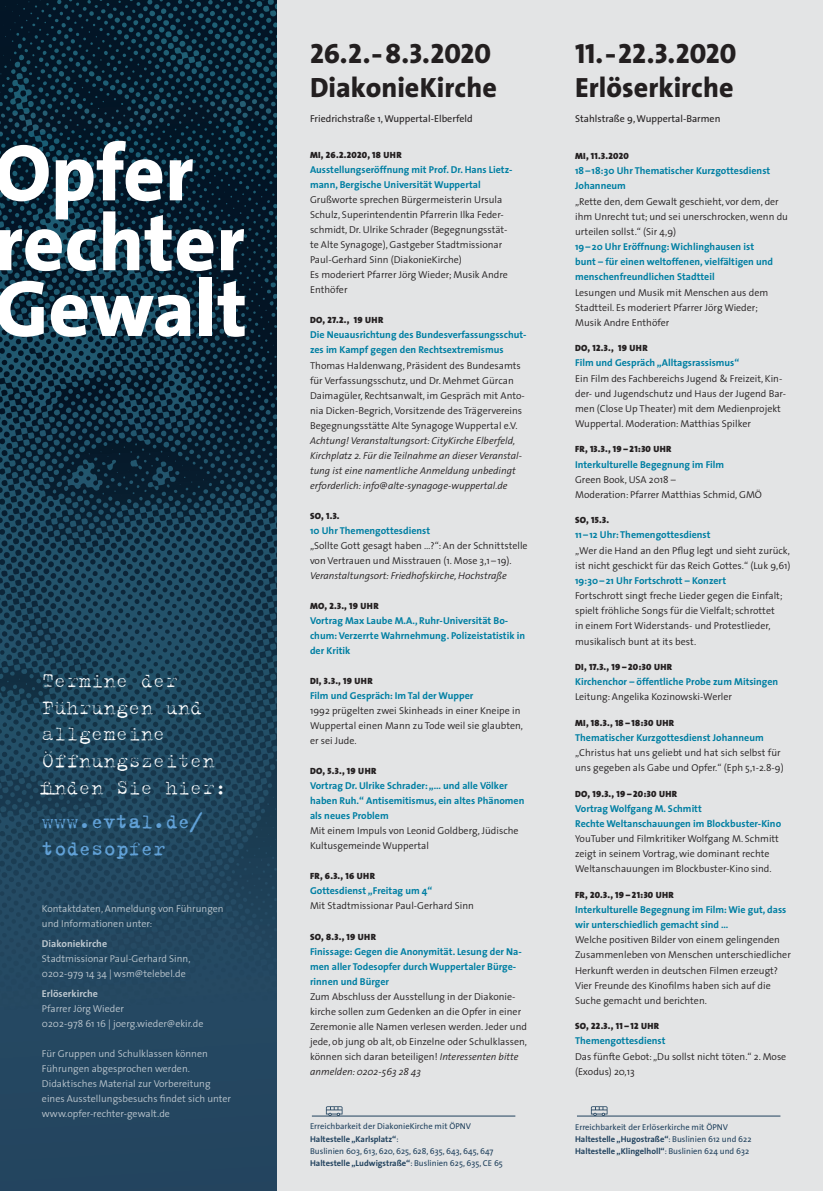
<style>
.page{position:relative;width:823px;height:1191px;background:#fff}
.page>*{position:absolute;margin:0;border:0;box-sizing:border-box;transform-origin:0 0}
.t1{font:800 80.6px/67.8px "The Sans";color:#fff}
.t2{font:28px "The Sans Extra Bold Caps";letter-spacing:-.005em;color:#231f20}
.t3{font:800 28px "The Sans";color:#231f20}
.t4{font:300 22.4px/26.9px "Trixie";color:#fff}
.t5{font:22.4px/26.9px "Trixie";color:#61a1d7}
.t6{font:300 10px/15.2px "The Sans";color:#231f20}
.t7{font:700 10px/15px "The Sans";color:#007fa3}
.t8{font:300 10px/15px "The Sans";color:#fff}
.t9{font:italic 300 10px/15px "The Sans";color:#231f20}
.t10{font:10px "The Sans";color:#231f20}
.t11{font:700 10px "The Sans";color:#fff}
.t12{font:9px "The Sans Black Caps";letter-spacing:.03em;color:#231f20}
.t13{font:8.5px/12px "The Sans";color:#21425e}
.s1{font-style:italic}
.s2{font-weight:700}
</style>
<div class="page">
<div style="left:0;top:0;width:822px;height:1191px;background:#e3e4e5"></div>
<img style="left:0;top:0;width:276px;height:1191px">
<img style="left:325px;top:1106px;width:18px;height:9px">
<img style="left:590px;top:1106px;width:17px;height:9px">
<hr style="left:312px;top:1115px;width:203px;height:1px;background:#21425e">
<hr style="left:576px;top:1115px;width:204px;height:1px;background:#21425e">
<h1 class="t1" style="left:-6px;top:137px;width:254px">Opfer rechter<br>Gewalt</h1>
<h3 class="t4" style="left:42px;top:667px;width:186px">Termine der<br>Führungen und allgemeine<br>Öffnungszeiten finden Sie hier:</h3>
<h3 class="t5" style="left:42px;top:807px;width:162px">www.evtal.de/ todesopfer</h3>
<p class="t8" style="left:42px;top:900px;width:183px">Kontaktdaten, Anmeldung von Führungen und Informationen unter:</p>
<p class="t11" style="left:42px;top:935px;width:67px">Diakoniekirche</p>
<p class="t8" style="left:42px;top:950px;width:150px">Stadtmissionar Paul-Gerhard Sinn,<br>0202-979 14 34 | wsm@telebel.de</p>
<p class="t11" style="left:42px;top:985px;width:58px">Erlöserkirche</p>
<p class="t8" style="left:42px;top:1000px;width:163px">Pfarrer Jörg Wieder<br>0202-978 61 16 | joerg.wieder@ekir.de</p>
<p class="t8" style="left:42px;top:1045px;width:191px">Für Gruppen und Schulklassen können Führungen abgesprochen werden.<br>Didaktisches Material zur Vorbereitung eines Ausstellungsbesuchs findet sich unter www.opfer-rechter-gewalt.de</p>
<h2 class="t2" style="left:310px;top:30px;width:182px">26.2.-8.3.2020</h2>
<h2 class="t3" style="left:310px;top:64px;width:188px">DiakonieKirche</h2>
<p class="t10" style="left:310px;top:110px;width:164px">Friedrichstraße 1, Wuppertal-Elberfeld</p>
<p class="t12" style="left:310px;top:147px;width:93px">MI, 26.2.2020, 18 UHR</p>
<p class="t7" style="left:310px;top:162px;width:204px">Ausstellungseröffnung mit Prof. Dr. Hans Lietz&shy;mann, Bergische Universität Wuppertal</p>
<p class="t6" style="left:310px;top:192px;width:199px">Grußworte sprechen Bürgermeisterin Ursula Schulz, Superintendentin Pfarrerin Ilka Feder&shy;schmidt, Dr. Ulrike Schrader (Begegnungsstät&shy;te Alte Synagoge), Gastgeber Stadtmissionar Paul-Gerhard Sinn (DiakonieKirche)<br>Es moderiert Pfarrer Jörg Wieder; Musik Andre Enthöfer</p>
<p class="t12" style="left:310px;top:313px;width:75px">DO, 27.2., 19 UHR</p>
<p class="t7" style="left:310px;top:327px;width:218px">Die Neuausrichtung des Bundesverfassungsschut&shy;zes im Kampf gegen den Rechtsextremismus</p>
<p class="t6" style="left:310px;top:357px;width:216px">Thomas Haldenwang, Präsident des Bundesamts für Verfassungsschutz, und Dr. Mehmet Gürcan Daimagüler, Rechtsanwalt, im Gespräch mit Anto&shy;nia Dicken-Begrich, Vorsitzende des Trägervereins Begegnungsstätte Alte Synagoge Wuppertal e.V.</p>
<p class="t9" style="left:310px;top:432px;width:213px">Achtung! Veranstaltungsort: CityKirche Elberfeld, Kirchplatz 2. Für die Teilnahme an dieser Veranstal&shy;tung ist eine namentliche Anmeldung unbedingt erforderlich: info@alte-synagoge-wuppertal.de</p>
<p class="t12" style="left:310px;top:508px;width:31px">SO, 1.3.</p>
<p class="t7" style="left:310px;top:522px;width:121px">10 Uhr Themengottesdienst</p>
<p class="t6" style="left:310px;top:537px;width:219px">„Sollte Gott gesagt haben …?“: An der Schnittstelle von Vertrauen und Misstrauen (1. Mose 3,1 – 19).</p>
<p class="t9" style="left:310px;top:567px;width:198px">Veranstaltungsort: Friedhofskirche, Hochstraße</p>
<p class="t12" style="left:310px;top:598px;width:70px">MO, 2.3., 19 UHR</p>
<p class="t7" style="left:310px;top:613px;width:216px">Vortrag Max Laube M.A., Ruhr-Universität Bo&shy;chum: Verzerrte Wahrnehmung. Polizeistatistik in der Kritik</p>
<p class="t12" style="left:310px;top:673px;width:64px">DI, 3.3., 19 UHR</p>
<p class="t7" style="left:310px;top:688px;width:165px">Film und Gespräch: Im Tal der Wupper</p>
<p class="t6" style="left:310px;top:703px;width:214px">1992 prügelten zwei Skinheads in einer Kneipe in<br>Wuppertal einen Mann zu Tode weil sie glaubten, er sei Jude.</p>
<p class="t12" style="left:310px;top:763px;width:68px">DO, 5.3., 19 UHR</p>
<p class="t7" style="left:310px;top:778px;width:216px">Vortrag Dr. Ulrike Schrader: „… und alle Völker haben Ruh.“ Antisemitismus, ein altes Phänomen als neues Problem</p>
<p class="t6" style="left:310px;top:823px;width:210px">Mit einem Impuls von Leonid Goldberg, Jüdische<br>Kultusgemeinde Wuppertal</p>
<p class="t12" style="left:310px;top:868px;width:66px">FR, 6.3., 16 UHR</p>
<p class="t7" style="left:310px;top:883px;width:124px">Gottesdienst „Freitag um 4“</p>
<p class="t6" style="left:310px;top:898px;width:165px">Mit Stadtmissionar Paul-Gerhard Sinn</p>
<p class="t12" style="left:310px;top:928px;width:67px">SO, 8.3., 19 UHR</p>
<p class="t7" style="left:310px;top:943px;width:213px">Finissage: Gegen die Anonymität. Lesung der Na&shy;men aller Todesopfer durch Wuppertaler Bürge&shy;rinnen und Bürger</p>
<p class="t6" style="left:310px;top:988px;width:218px">Zum Abschluss der Ausstellung in der Diakonie&shy;kirche sollen zum Gedenken an die Opfer in einer Zeremonie alle Namen verlesen werden. Jeder und jede, ob jung ob alt, ob Einzelne oder Schulklassen, können sich daran beteiligen! <span class="s1">Interessenten bitte anmelden: 0202-563 28 43</span></p>
<h2 class="t2" style="left:574px;top:30px;width:163px">11.-22.3.2020</h2>
<h2 class="t3" style="left:574px;top:64px;width:160px">Erlöserkirche</h2>
<p class="t10" style="left:574px;top:110px;width:147px">Stahlstraße 9, Wuppertal-Barmen</p>
<p class="t12" style="left:574px;top:148px;width:55px">MI, 11.3.2020</p>
<p class="t7" style="left:574px;top:163px;width:196px">18–18:30 Uhr Thematischer Kurzgottesdienst<br>Johanneum</p>
<p class="t6" style="left:574px;top:193px;width:214px">„Rette den, dem Gewalt geschieht, vor dem, der ihm Unrecht tut; und sei unerschrocken, wenn du urteilen sollst.“ (Sir 4,9)</p>
<p class="t7" style="left:574px;top:239px;width:199px">19– 20 Uhr Eröffnung: Wichlinghausen ist bunt – für einen weltoffenen, vielfältigen und menschenfreundlichen Stadtteil</p>
<p class="t6" style="left:574px;top:284px;width:194px">Lesungen und Musik mit Menschen aus dem<br>Stadtteil. Es moderiert Pfarrer Jörg Wieder;<br>Musik Andre Enthöfer</p>
<p class="t12" style="left:574px;top:340px;width:74px">DO, 12.3., 19 UHR</p>
<p class="t7" style="left:574px;top:355px;width:165px">Film und Gespräch „Alltagsrassismus“</p>
<p class="t6" style="left:574px;top:370px;width:212px">Ein Film des Fachbereichs Jugend &amp; Freizeit, Kin&shy;der- und Jugendschutz und Haus der Jugend Bar&shy;men (Close Up Theater) mit dem Medienprojekt Wuppertal. Moderation: Matthias Spilker</p>
<p class="t12" style="left:574px;top:442px;width:98px">FR, 13.3., 19 – 21:30 UHR</p>
<p class="t7" style="left:574px;top:456px;width:150px">Interkulturelle Begegnung im Film</p>
<p class="t6" style="left:574px;top:471px;width:188px">Green Book, USA 2018 –<br>Moderation: Pfarrer Matthias Schmid, GMÖ</p>
<p class="t12" style="left:574px;top:512px;width:35px">SO, 15.3.</p>
<p class="t7" style="left:574px;top:527px;width:137px">11 – 12 Uhr: Themengottesdienst</p>
<p class="t6" style="left:574px;top:542px;width:217px">„Wer die Hand an den Pflug legt und sieht zurück, ist nicht geschickt für das Reich Gottes.“ (Luk 9,61)</p>
<p class="t7" style="left:574px;top:573px;width:152px">19:30–21 Uhr Fortschrott – Konzert</p>
<p class="t6" style="left:574px;top:588px;width:209px">Fortschrott singt freche Lieder gegen die Einfalt; spielt fröhliche Songs für die Vielfalt; schrottet in einem Fort Widerstands- und Protestlieder, musikalisch bunt at its best.</p>
<p class="t12" style="left:574px;top:659px;width:98px">DI, 17.3., 19 – 20:30 UHR</p>
<p class="t7" style="left:574px;top:674px;width:204px">Kirchenchor – öffentliche Probe zum Mitsingen</p>
<p class="t6" style="left:574px;top:689px;width:158px">Leitung: Angelika Kozinowski-Werler</p>
<p class="t12" style="left:574px;top:715px;width:100px">MI, 18.3., 18 – 18:30 UHR</p>
<p class="t7" style="left:574px;top:729px;width:190px">Thematischer Kurzgottesdienst Johanneum</p>
<p class="t6" style="left:574px;top:744px;width:210px">„Christus hat uns geliebt und hat sich selbst für uns gegeben als Gabe und Opfer.“ (Eph 5,1-2.8-9)</p>
<p class="t12" style="left:574px;top:786px;width:103px">DO, 19.3., 19 – 20:30 UHR</p>
<p class="t7" style="left:574px;top:800px;width:207px">Vortrag Wolfgang M. Schmitt<br>Rechte Weltanschauungen im Blockbuster-Kino</p>
<p class="t6" style="left:574px;top:830px;width:205px">YouTuber und Filmkritiker Wolfgang M. Schmitt zeigt in seinem Vortrag, wie dominant rechte<br>Weltanschauungen im Blockbuster-Kino sind.</p>
<p class="t12" style="left:574px;top:887px;width:100px">FR, 20.3., 19 – 21:30 UHR</p>
<p class="t7" style="left:574px;top:901px;width:212px">Interkulturelle Begegnung im Film: Wie gut, dass wir unterschiedlich gemacht sind …</p>
<p class="t6" style="left:574px;top:932px;width:217px">Welche positiven Bilder von einem gelingenden Zusammenleben von Menschen unterschiedlicher Herkunft werden in deutschen Filmen erzeugt?<br>Vier Freunde des Kinofilms haben sich auf die Suche gemacht und berichten.</p>
<p class="t12" style="left:574px;top:1018px;width:86px">SO, 22.3., 11 – 12 UHR</p>
<p class="t7" style="left:574px;top:1033px;width:92px">Themengottesdienst</p>
<p class="t6" style="left:574px;top:1048px;width:213px">Das fünfte Gebot: „Du sollst nicht töten.“ 2. Mose (Exodus) 20,13</p>
<p class="t13" style="left:310px;top:1120px;width:194px">Erreichbarkeit der DiakonieKirche mit ÖPNV <span class="s2">Haltestelle „Karlsplatz“</span>:<br>Buslinien 603, 613, 620, 625, 628, 635, 643, 645, 647<br><span class="s2">Haltestelle „Ludwigstraße“</span>: Buslinien 625, 635, CE 65</p>
<p class="t13" style="left:574px;top:1120px;width:178px">Erreichbarkeit der Erlöserkirche mit ÖPNV<br><span class="s2">Haltestelle „Hugostraße“</span>: Buslinien 612 und 622<br><span class="s2">Haltestelle „Klingelholl“</span>: Buslinien 624 und 632</p>
</div>
